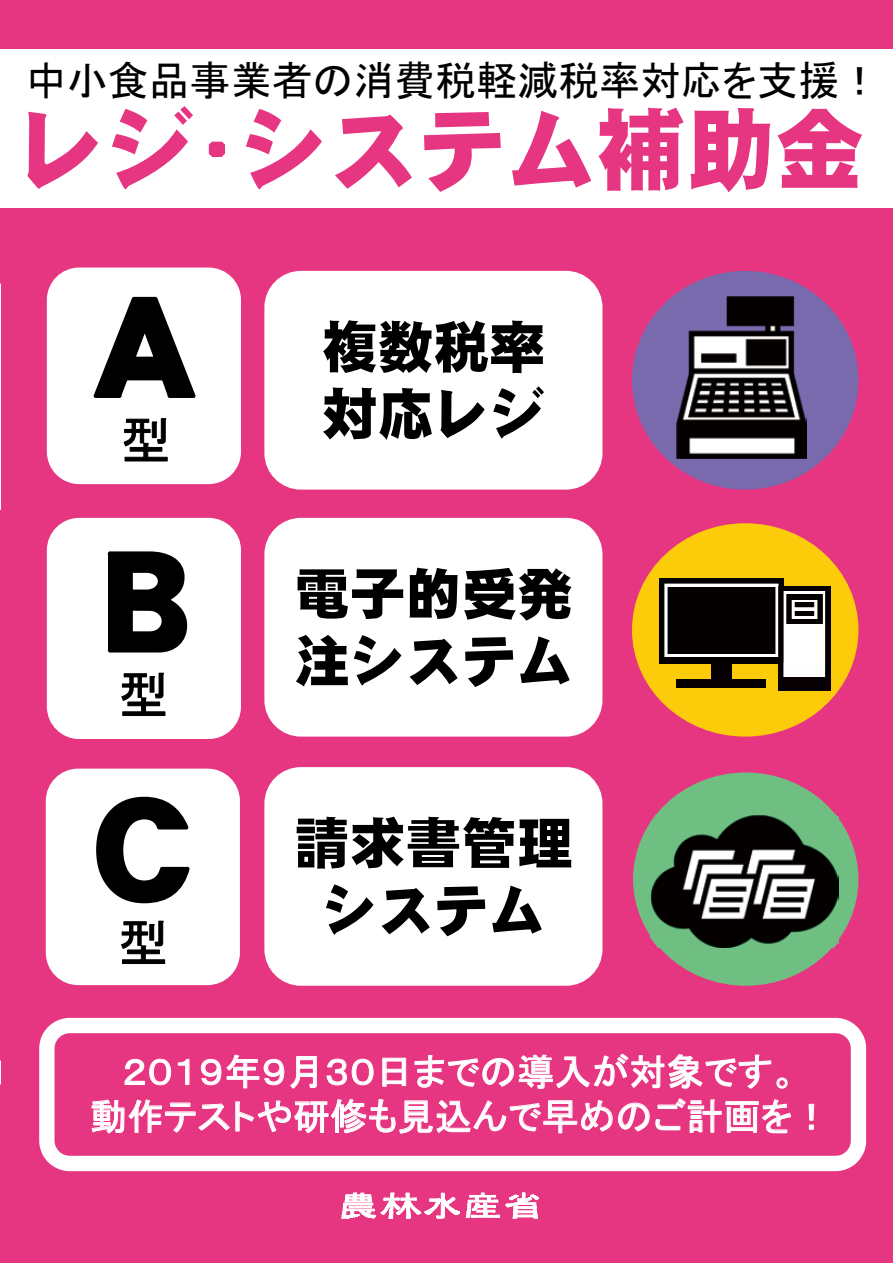
<style>
.page{position:relative;width:893px;height:1263px;background:#e73681}
.page>*{position:absolute;margin:0;border:0;box-sizing:border-box;transform-origin:0 0}
.t1{font:89.25px "DFP Gothic CID EB";color:#e73681}
.t2{font:55.8px/66.9px "DFP Gothic CID EB";color:#000}
.t3{font:40.95px "MS P Gothic";color:#000}
.t4{font:37.2px/44.7px "MS P Gothic";letter-spacing:.005em;color:#fff;text-align:center}
</style>
<div class="page">
<div style="left:632px;top:271px;width:226px;height:219px;background:#796aae;border-radius:50%"></div>
<div style="left:264px;top:271px;width:338px;height:219px;background:#fff;border-radius:36px"></div>
<div style="left:264px;top:518px;width:338px;height:219px;background:#fff;border-radius:36px"></div>
<div style="left:264px;top:767px;width:338px;height:219px;background:#fff;border-radius:36px"></div>
<div style="left:632px;top:523px;width:226px;height:214px;background:#fccb0a;border-radius:50%"></div>
<div style="left:633px;top:772px;width:225px;height:214px;background:#70bf82;border-radius:50%"></div>
<svg style="left:39px;top:1018px;width:827px;height:153px"></svg>
<svg style="left:124px;top:1058px;width:47px;height:27px"></svg>
<svg style="left:178px;top:1058px;width:12px;height:27px"></svg>
<svg style="left:201px;top:1054px;width:116px;height:35px"></svg>
<svg style="left:326px;top:1058px;width:48px;height:28px"></svg>
<svg style="left:382px;top:1057px;width:24px;height:30px"></svg>
<svg style="left:414px;top:1053px;width:374px;height:36px"></svg>
<svg style="left:91px;top:1098px;width:701px;height:36px"></svg>
<svg style="left:808px;top:1103px;width:6px;height:27px"></svg>
<div style="left:0;top:50px;width:893px;height:158px;background:#fff"></div>
<img style="left:676px;top:296px;width:131px;height:162px">
<div style="left:47px;top:268px;width:194px;height:216px;background:#fff;border-radius:32px"></div>
<svg style="left:93px;top:296px;width:103px;height:102px"></svg>
<svg style="left:123px;top:418px;width:45px;height:44px"></svg>
<div style="left:47px;top:518px;width:194px;height:221px;background:#fff;border-radius:32px"></div>
<svg style="left:107px;top:551px;width:81px;height:102px"></svg>
<svg style="left:121px;top:672px;width:45px;height:44px"></svg>
<div style="left:46px;top:769px;width:194px;height:216px;background:#fff;border-radius:32px"></div>
<svg style="left:96px;top:796px;width:94px;height:108px"></svg>
<svg style="left:121px;top:920px;width:45px;height:44px"></svg>
<img style="left:651px;top:814px;width:187px;height:133px">
<img style="left:659px;top:578px;width:124px;height:8px">
<img style="left:659px;top:586px;width:171px;height:78px">
<img style="left:778px;top:663px;width:52px;height:28px">
<svg style="left:712px;top:663px;width:19px;height:16px"></svg>
<img style="left:677px;top:679px;width:88px;height:9px">
<svg style="left:341px;top:1192px;width:119px;height:27px"></svg>
<svg style="left:466px;top:1192px;width:73px;height:27px"></svg>
<svg style="left:0;top:1060px;width:1px;height:24px"></svg>
<svg style="left:0;top:284px;width:1px;height:226px"></svg>
<p class="t3" style="left:26px;top:60px;width:856px">中小食品事業者の消費税軽減税率対応を支援！</p>
<h1 class="t1" style="left:16px;top:102px;width:850px">レジ･システム補助金</h1>
<h2 class="t2" style="left:322px;top:312px;width:225px">複数税率対応レジ</h2>
<h2 class="t2" style="left:294px;top:559px;width:280px">電子的受発注システム</h2>
<h2 class="t2" style="left:294px;top:809px;width:280px;text-align:center">請求書管理システム</h2>
<p class="t4" style="left:90px;top:1049px;width:742px">２０１９年９月３０日までの導入が対象です。<br>動作テストや研修も見込んで早めのご計画を！</p>
</div>
